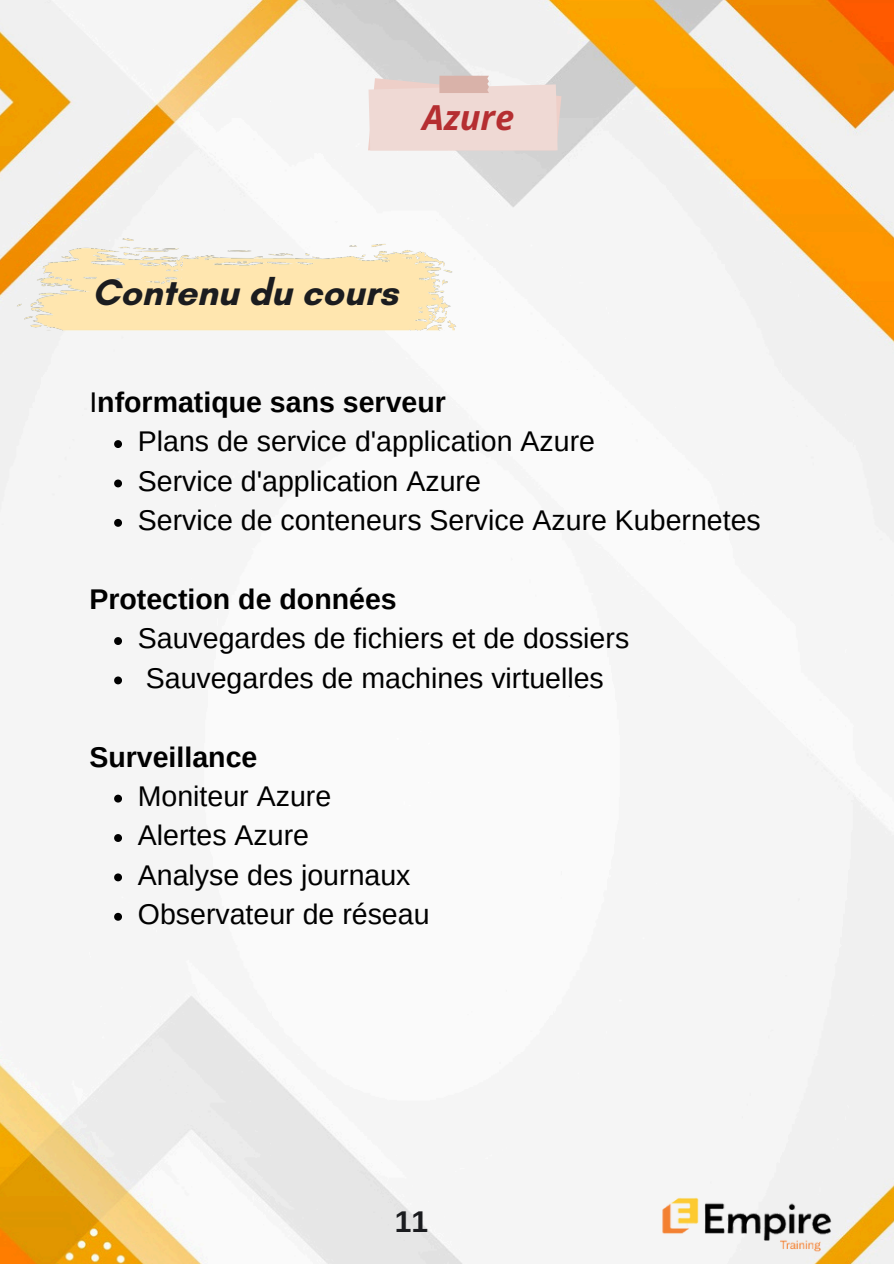
<style>
.page{position:relative;width:894px;height:1264px;background:#fff}
.page>*{position:absolute;margin:0;border:0;box-sizing:border-box;transform-origin:0 0}
.t1{font:700 37.5px "Glacial Indifference";color:#1b1c1f}
.t2{font:italic 700 34.5px "Open Sans";color:#b52e31}
.t3{font:700 30px "Arimo";color:#1b1c1f}
.t4{font:28.5px "Arimo";color:#000}
.t5{font:700 28.5px "Arimo";color:#000}
.s1{font-weight:400}
</style>
<div class="page">
<img style="left:0;top:0;width:893px;height:1263px">
<img style="left:658px;top:1163px;width:180px;height:100px">
<img style="left:9px;top:232px;width:454px;height:105px">
<svg style="left:368px;top:76px;width:193px;height:74px;background:#ecd7d2"></svg>
<svg style="left:114px;top:440px;width:8px;height:8px"></svg>
<svg style="left:114px;top:479px;width:8px;height:8px"></svg>
<svg style="left:114px;top:519px;width:8px;height:8px"></svg>
<svg style="left:114px;top:637px;width:8px;height:8px"></svg>
<svg style="left:114px;top:676px;width:8px;height:8px"></svg>
<svg style="left:114px;top:794px;width:8px;height:8px"></svg>
<svg style="left:114px;top:834px;width:8px;height:8px"></svg>
<svg style="left:114px;top:873px;width:8px;height:8px"></svg>
<svg style="left:114px;top:912px;width:8px;height:8px"></svg>
<h1 class="t2" style="left:422px;top:93px;width:93px">Azure</h1>
<p class="t1" style="left:92px;top:269px;width:307px">Contenu du cours</p>
<p class="t5" style="left:89px;top:386px;width:358px"><span class="s1">I</span>nformatique sans serveur</p>
<p class="t4" style="left:138px;top:425px;width:458px">Plans de service d'application Azure</p>
<h2 class="t4" style="left:138px;top:465px;width:344px">Service d'application Azure</h2>
<p class="t4" style="left:138px;top:504px;width:624px">Service de conteneurs Service Azure Kubernetes</p>
<p class="t5" style="left:89px;top:583px;width:309px">Protection de données</p>
<h2 class="t4" style="left:138px;top:622px;width:493px">Sauvegardes de fichiers et de dossiers</h2>
<p class="t4" style="left:146px;top:662px;width:459px">Sauvegardes de machines virtuelles</p>
<p class="t5" style="left:89px;top:740px;width:169px">Surveillance</p>
<p class="t4" style="left:138px;top:780px;width:195px">Moniteur Azure</p>
<p class="t4" style="left:138px;top:819px;width:173px">Alertes Azure</p>
<p class="t4" style="left:138px;top:859px;width:274px">Analyse des journaux</p>
<p class="t4" style="left:138px;top:898px;width:293px">Observateur de réseau</p>
<p class="t3" style="left:394px;top:1205px;width:35px">11</p>
</div>
